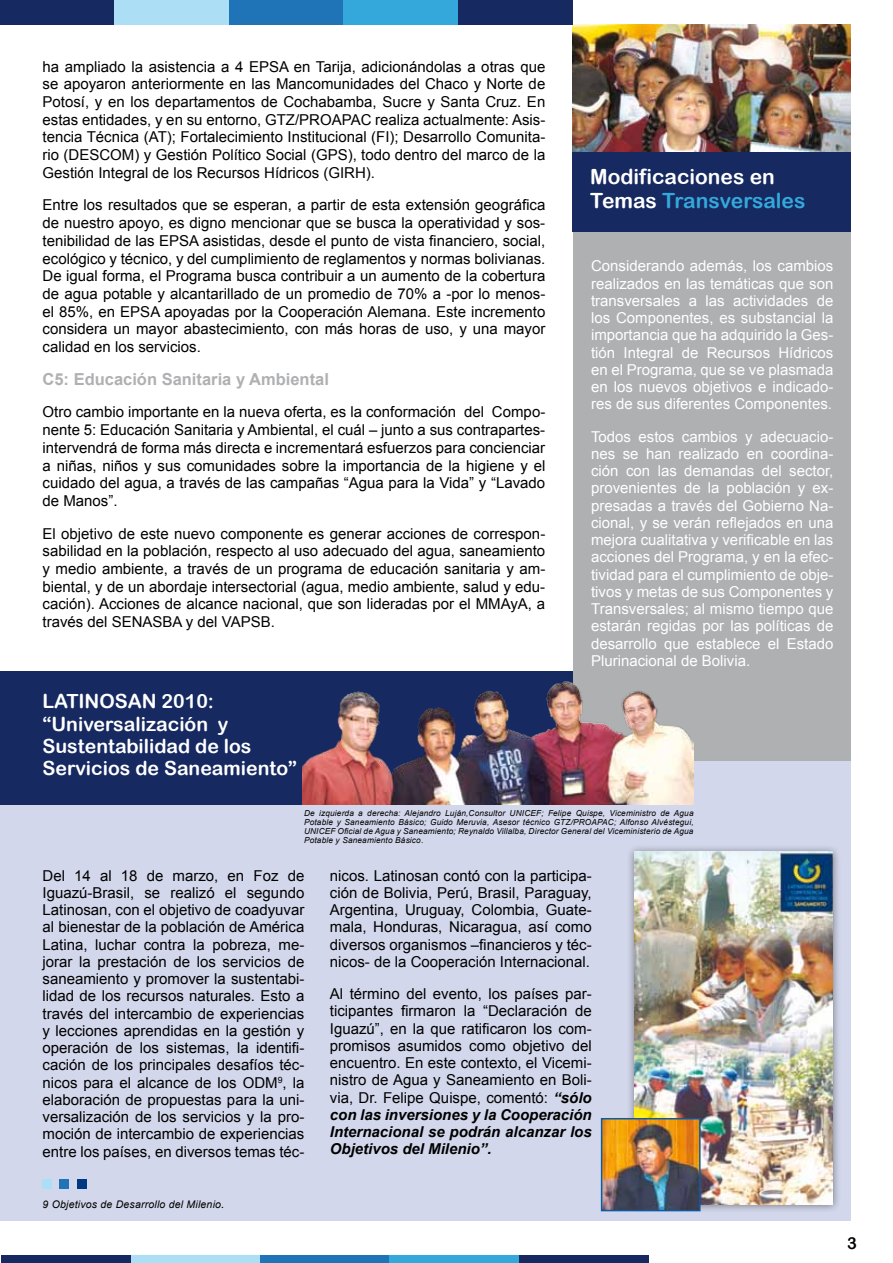
<style>
.page{position:relative;width:893px;height:1263px;background:#fff}
.page>*{position:absolute;margin:0;border:0;box-sizing:border-box;transform-origin:0 0}
.t1{font:21px/24.2px "Arial Rounded MT Bold";color:#fff}
.t2{font:19.5px/22.5px "Arial Rounded MT Bold";color:#fff}
.t3{font:700 16.5px "Arial";color:#afb0b2}
.t4{font:16.5px "Arial Rounded MT Bold";color:#000}
.t5{font:15px/17.2px "Arial";color:#000;text-align:justify}
.t6{font:15px/17.2px "Arial";color:#fff;text-align:justify}
.t7{font:italic 10.5px "Arial";letter-spacing:.02em;color:#000}
.t8{font:italic 8.25px/9px "Arial";letter-spacing:.02em;color:#000;text-align:justify}
.s1{color:#35a8db}
.s2{font-style:normal}
.s3{font-weight:700;font-style:italic}
.s4{font-size:12px}
</style>
<div class="page">
<div style="left:0;top:677px;width:850px;height:543px;background:#d3d7eb"></div>
<div style="left:573px;top:169px;width:277px;height:592px;background:#afb0b2"></div>
<div style="left:572px;top:152px;width:278px;height:80px;background:#162960"></div>
<img style="left:573px;top:24px;width:277px;height:128px">
<div style="left:0;top:0;width:114px;height:25px;background:#162960"></div>
<div style="left:114px;top:0;width:115px;height:25px;background:#acdef5"></div>
<div style="left:229px;top:0;width:114px;height:25px;background:#1e74b6"></div>
<div style="left:343px;top:0;width:115px;height:25px;background:#35a8db"></div>
<div style="left:458px;top:0;width:114px;height:25px;background:#162960"></div>
<div style="left:0;top:671px;width:573px;height:133px;background:#162960"></div>
<img style="left:303px;top:681px;width:390px;height:123px">
<div style="left:627px;top:844px;width:214px;height:369px;background:#000;opacity:.45"></div>
<img style="left:635px;top:852px;width:198px;height:352px">
<div style="left:77px;top:1179px;width:9px;height:9px;background:#003882"></div>
<div style="left:60px;top:1179px;width:9px;height:9px;background:#1e74b6"></div>
<div style="left:43px;top:1179px;width:9px;height:9px;background:#acdef5"></div>
<div style="left:1px;top:1255px;width:130px;height:8px;background:#162960"></div>
<div style="left:131px;top:1255px;width:129px;height:8px;background:#acdef5"></div>
<div style="left:260px;top:1255px;width:130px;height:8px;background:#1e74b6"></div>
<div style="left:390px;top:1255px;width:129px;height:8px;background:#35a8db"></div>
<div style="left:519px;top:1255px;width:129px;height:8px;background:#162960"></div>
<img style="left:604px;top:1121px;width:94px;height:87px">
<div style="left:601px;top:1118px;width:100px;height:93px;border:2px solid #0d5ba3"></div>
<p class="t5" style="left:43px;top:57px;width:504px;line-height:17.7px">ha ampliado la asistencia a 4 EPSA en Tarija, adicionándolas a otras que se apoyaron anteriormente en las Mancomunidades del Chaco y Norte de Potosí, y en los departamentos de Cochabamba, Sucre y Santa Cruz. En estas entidades, y en su entorno, GTZ/PROAPAC realiza actualmente: Asis&shy;tencia técnica (AT); Fortalecimiento i nstitucional (FI); Desarrollo Comunita&shy;rio (DESCOM) y Gestión Político Social (GPS), todo dentro del marco de la Gestión Integral de los Recursos Hídricos (GIRH).</p>
<p class="t5" style="left:43px;top:196px;width:504px;line-height:17.7px">Entre los resultados que se esperan, a partir de esta extensión geográfica de nuestro apoyo, es digno mencionar que se busca la operatividad y sos&shy;tenibilidad de las EPSA asistidas, desde el punto de vista financiero, social, ecológico y técnico, y del cumplimiento de reglamentos y normas bolivianas.<br>De igual forma, el Programa busca contribuir a un aumento de la cobertura de agua potable y alcantarillado de un promedio de 70% a -por lo menos&shy;el 85%, en EPSA apoyadas por la Cooperación Alemana. Este incremento considera un mayor abastecimiento, con más horas de uso, y una mayor calidad en los servicios.</p>
<p class="t3" style="left:43px;top:370px;width:288px">C5: Educación Sanitaria y Ambiental</p>
<p class="t5" style="left:43px;top:403px;width:504px;line-height:17.7px">Otro cambio importante en la nueva oferta, es la conformación del Compo&shy;nente 5: Educación Sanitaria y Ambiental, el cuál – junto a sus contrapartes&shy;intervendrá de forma más directa e incrementará esfuerzos para concienciar a niñas, niños y sus comunidades sobre la importancia de la higiene y el cuidado del agua, a través de las campañas “Agua para la Vida” y “Lavado de Manos”.</p>
<p class="t5" style="left:43px;top:524px;width:504px;line-height:17.7px">El objetivo de este nuevo componente es generar acciones de correspon&shy;sabilidad en la población, respecto al uso adecuado del agua, saneamiento y medio ambiente, a través de un programa de educación sanitaria y am&shy;biental, y de un abordaje intersectorial (agua, medio ambiente, salud y edu&shy;cación). Acciones de alcance nacional, que son lideradas por el MMAyA, a través del SENASBA y del VAPSB.</p>
<h2 class="t2" style="left:43px;top:690px;width:256px">LATI NOSAN 2010: “Universalización y<br>Sustentabilidad de los<br>Servicios de Saneamiento”</h2>
<h1 class="t1" style="left:590px;top:164px;width:217px">Modificaciones en<br>Temas <span class="s1">Transversales</span></h1>
<p class="t6" style="left:591px;top:257px;width:244px">Considerando además, los cambios realizados en las temáticas que son transversales a las actividades de los Componentes, es substancial la importancia que ha adquirido la Ges&shy;tión Integral de Recursos Hídricos en el Programa, que se ve plasmada en los nuevos objetivos e indicado&shy;res de sus diferentes componentes.</p>
<p class="t6" style="left:591px;top:428px;width:244px">Todos estos cambios y adecuacio&shy;nes se han realizado en coordina&shy;ción con las demandas del sector, provenientes de la población y ex&shy;presadas a través del Gobierno Na&shy;cional, y se verán reflejados en una mejora cualitativa y verificable en las acciones del Programa, y en la efec&shy;tividad para el cumplimiento de obje&shy;tivos y metas de sus Componentes y Transversales; al mismo tiempo que estarán regidas por las políticas de desarrollo que establece el Estado Plurinacional de Bolivia.</p>
<p class="t8" style="left:304px;top:809px;width:391px">De izquierda a derecha: Alejandro Luján,Consultor UNICEF; Felipe Quispe, Viceministro de Agua Potable y Saneamiento Básico; Guido Meruvia, Asesor técnico GTZ/PROAPAC; Alfonso Alvéstegui, UNICEF Oficial de Agua y Saneamiento; Reynaldo Villalba, Director General del Viceministerio de Agua Potable y Saneamiento Básico<span class="s2">.</span></p>
<p class="t5" style="left:43px;top:867px;width:263px">Del 14 al 18 de marzo, en Foz de Iguazú-Brasil, se realizó el segundo Latinosan, con el objetivo de coadyuvar al bienestar de la población de América Latina, luchar contra la pobreza, me&shy;jorar la prestación de los servicios de saneamiento y promover la sustentabi&shy;lidad de los recursos naturales. Esto a través del intercambio de experiencias y lecciones aprendidas en la gestión y operación de los sistemas, la identifi&shy;cación de los principales desafíos téc&shy;nicos para el alcance de los ODM<sup>9</sup>, la elaboración de propuestas para la uni&shy;versalización de los servicios y la pro&shy;moción de intercambio de experiencias entre los países, en diversos temas téc-</p>
<p class="t5" style="left:330px;top:867px;width:263px">nicos. Latinosan contó con la participa&shy;ción de Bolivia, Perú, Brasil, Paraguay, Argentina, Uruguay, Colombia, Guate&shy;mala, Honduras, Nicaragua, así como diversos organismos –financieros y téc&shy;nicos- de la Cooperación Internacional.</p>
<p class="t5" style="left:330px;top:985px;width:263px">Al término del evento, los países par&shy;ticipantes firmaron la “Declaración de Iguazú”, en la que ratificaron los com&shy;promisos asumidos como objetivo del encuentro. En este contexto, el Vicemi&shy;nistro de Agua y Saneamiento en Boli&shy;via, Dr. Felipe Quispe, comentó: <span class="s3">“sólo con las inversiones y la Cooperación Internacional se podrán alcanzar los Objetivos del Milenio”.</span></p>
<p class="t7" style="left:43px;top:1199px;width:184px">9 Objetivos de Desarrollo del Milenio<span class="s4">.</span></p>
<p class="t4" style="left:847px;top:1233px;width:11px">3</p>
</div>
